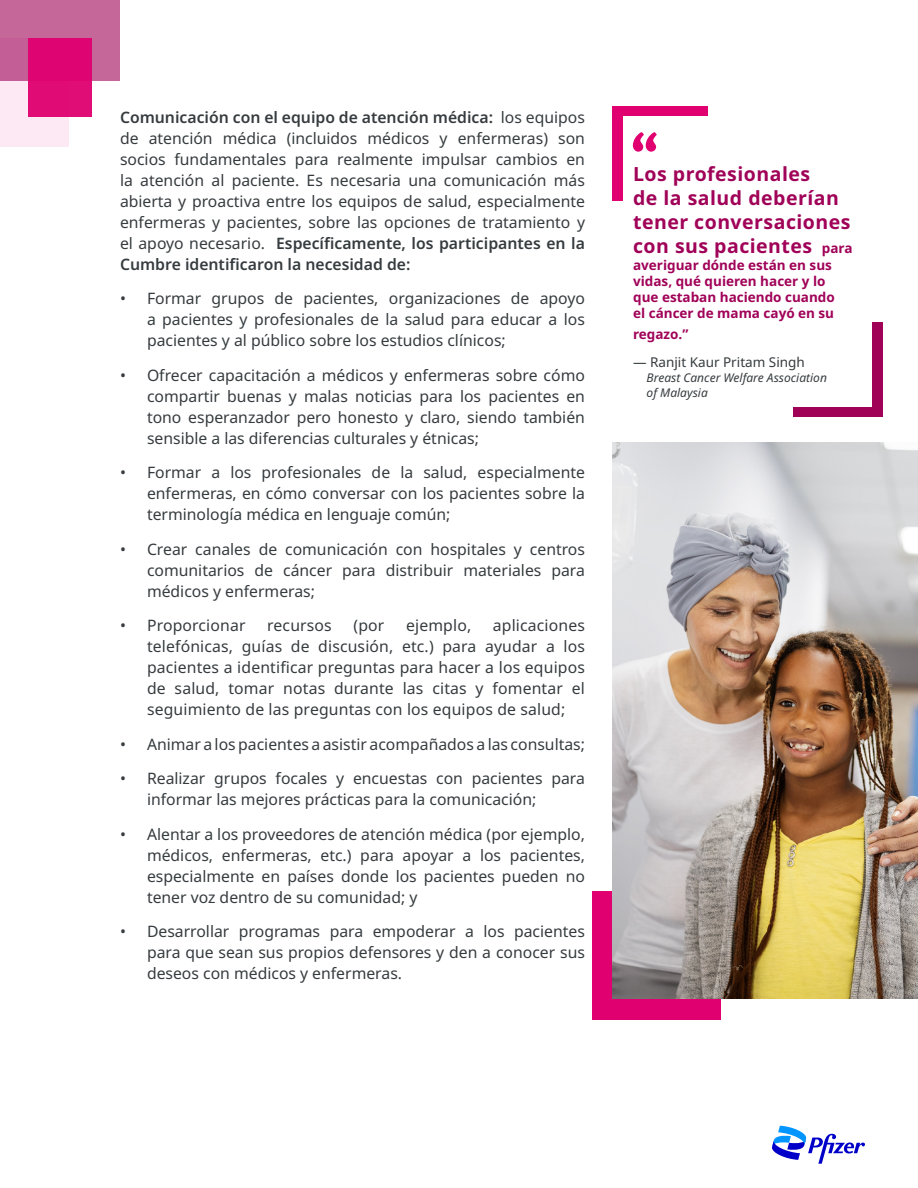
<style>
.page{position:relative;width:918px;height:1188px;background:#fff}
.page>*{position:absolute;margin:0;border:0;box-sizing:border-box;transform-origin:0 0}
.body{font:700 19.5px/24px "Noto Sans";letter-spacing:.025em;color:#a00258}
.body-2{font:15.75px/21px "Noto Sans";color:#353b3e;text-align:justify}
.body-3{font:700 13.5px/16.2px "Noto Sans";color:#a00258}
.body-4{font:13.5px "Noto Sans";color:#353b3e}
.body-5{font:italic 12px/15px "Noto Sans";color:#353b3e}
.s1{font-weight:600}
.s2{font-size:13.5px}
</style>
<div class="page">
<div style="left:0;top:38px;width:68px;height:109px;background:#fce9f3"></div>
<div style="left:0;top:0;width:120px;height:81px;background:#c6679a"></div>
<div style="left:28px;top:38px;width:64px;height:79px;background:#e00070"></div>
<svg style="left:773px;top:1126px;width:92px;height:38px"></svg>
<div style="left:793px;top:322px;width:89px;height:95px;background:#a00258"></div>
<div style="left:612px;top:106px;width:95px;height:94px;background:#e00070"></div>
<div style="left:623px;top:116px;width:249px;height:291px;background:#fff"></div>
<svg style="left:633px;top:132px;width:24px;height:20px"></svg>
<div style="left:592px;top:891px;width:129px;height:128px;background:#e00070"></div>
<img style="left:613px;top:443px;width:305px;height:556px">
<p class="body-2" style="left:120px;top:107px;width:467px"><span class="s1">Comunicación con el equipo de atención médica:</span> los equipos de atención médica (incluidos médicos y enfermeras) son socios fundamentales para realmente impulsar cambios en la atención al paciente. Es necesaria una comunicación más abierta y proactiva entre los equipos de salud, especialmente enfermeras y pacientes, sobre las opciones de tratamiento y el apoyo necesario. <span class="s1">Específicamente, los participantes en la Cumbre identificaron la necesidad de:</span></p>
<p class="body-2" style="left:147px;top:288px;width:440px;text-indent:-27px">• Formar grupos de pacientes, organizaciones de apoyo a pacientes y profesionales de la salud para educar a los pacientes y al público sobre los estudios clínicos;</p>
<p class="body-2" style="left:147px;top:365px;width:440px;text-indent:-27px">• Ofrecer capacitación a médicos y enfermeras sobre cómo compartir buenas y malas noticias para los pacientes en tono esperanzador pero honesto y claro, siendo también sensible a las diferencias culturales y étnicas;</p>
<p class="body-2" style="left:147px;top:462px;width:440px;text-indent:-27px">• Formar a los profesionales de la salud, especialmente enfermeras, en cómo conversar con los pacientes sobre la terminología médica en lenguaje común;</p>
<p class="body-2" style="left:147px;top:539px;width:440px;text-indent:-27px">• Crear canales de comunicación con hospitales y centros comunitarios de cáncer para distribuir materiales para médicos y enfermeras;</p>
<p class="body-2" style="left:120px;top:615px;width:127px">• Proporcionar</p>
<p class="body-2" style="left:267px;top:615px;width:66px">recursos</p>
<p class="body-2" style="left:354px;top:615px;width:32px">(por</p>
<p class="body-2" style="left:406px;top:615px;width:67px">ejemplo,</p>
<p class="body-2" style="left:147px;top:615px;width:440px;text-indent:346px">aplicaciones telefónicas, guías de discusión, etc.) para ayudar a los pacientes a identificar preguntas para hacer a los equipos de salud, tomar notas durante las citas y fomentar el seguimiento de las preguntas con los equipos de salud;</p>
<p class="body-2" style="left:120px;top:734px;width:467px">• Animar a los pacientes a asistir acompañados a las consultas;</p>
<p class="body-2" style="left:147px;top:768px;width:439px;text-indent:-27px">• Realizar grupos focales y encuestas con pacientes para informar las mejores prácticas para la comunicación;</p>
<p class="body-2" style="left:147px;top:824px;width:440px;text-indent:-27px">• Alentar a los proveedores de atención médica (por ejemplo, médicos, enfermeras, etc.) para apoyar a los pacientes, especialmente en países donde los pacientes pueden no tener voz dentro de su comunidad; y</p>
<p class="body-2" style="left:147px;top:921px;width:439px;text-indent:-27px">• Desarrollar programas para empoderar a los pacientes para que sean sus propios defensores y den a conocer sus deseos con médicos y enfermeras.</p>
<p class="body" style="left:633px;top:163px;width:221px">Los profesionales<br>de la salud deberían tener conversaciones con sus pacientes <span class="s2">para</span></p>
<p class="body-3" style="left:633px;top:257px;width:203px">averiguar dónde están en sus vidas, qué quieren hacer y lo que estaban haciendo cuando el cáncer de mama cayó en su</p>
<p class="body-3" style="left:633px;top:326px;width:57px">regazo.”</p>
<p class="body-4" style="left:633px;top:352px;width:173px">— Ranjit Kaur Pritam Singh</p>
<p class="body-5" style="left:647px;top:370px;width:182px">Breast Cancer Welfare Association of Malaysia</p>
</div>
